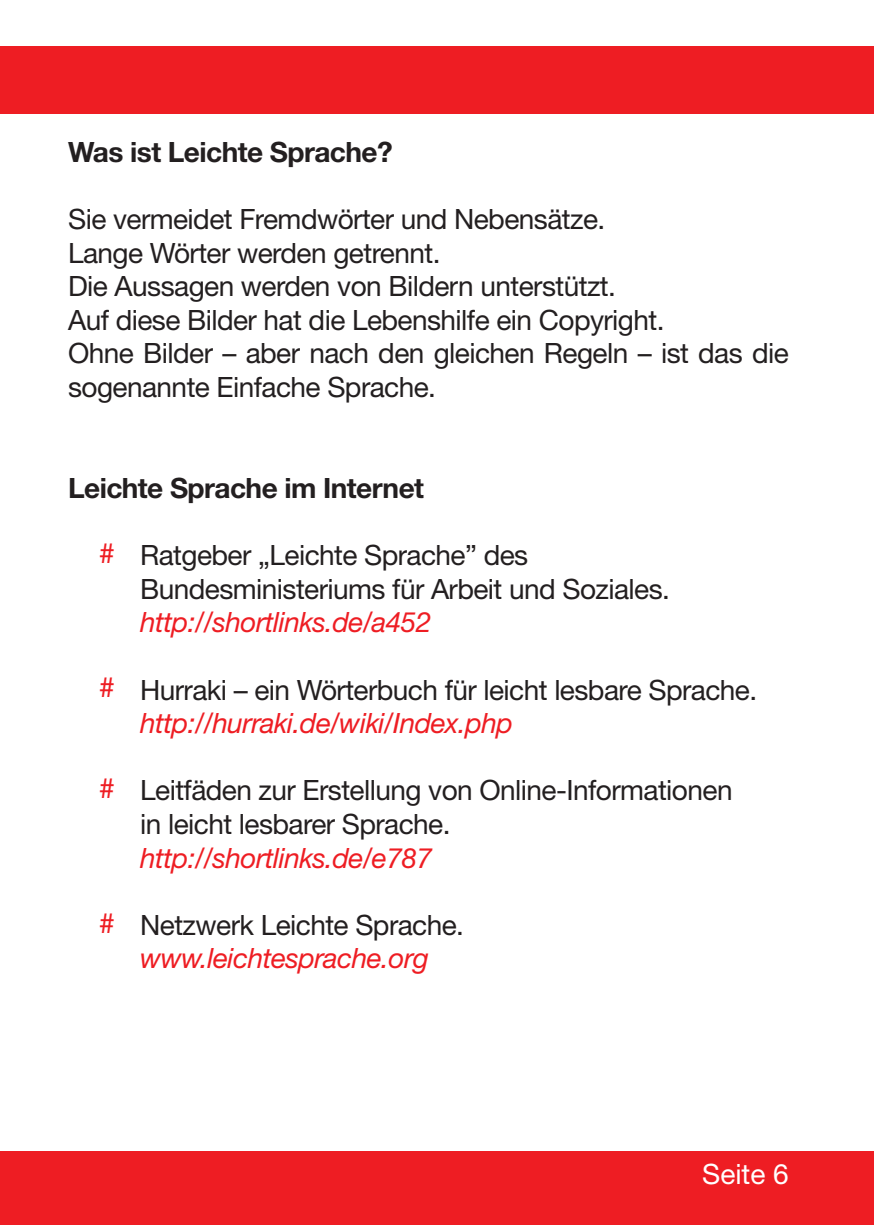
<style>
.page{position:relative;width:874px;height:1225px;background:#fff}
.page>*{position:absolute;margin:0;border:0;box-sizing:border-box;transform-origin:0 0}
.t1{font:28px/33.6px "Helvetica Neue LT Std";letter-spacing:-.02em;color:#231f20}
.t2{font:italic 28px "Helvetica Neue LT Std";letter-spacing:-.02em;color:#ee1d23}
.t3{font:700 28px "Helvetica Neue LT Std";letter-spacing:-.02em;color:#231f20}
.t4{font:28px "Helvetica Neue LT Std";color:#fff}
.t5{font:28px "Helvetica Neue LT Std";color:#ee1d23}
</style>
<div class="page">
<div style="left:0;top:46px;width:873px;height:67px;background:#ee1d23"></div>
<div style="left:0;top:1151px;width:873px;height:74px;background:#ee1d23"></div>
<p class="t3" style="left:68px;top:134px;width:326px">Was ist Leichte Sprache?</p>
<p class="t1" style="left:68px;top:202px;width:538px">Sie vermeidet Fremdwörter und Nebensätze.</p>
<p class="t1" style="left:68px;top:235px;width:374px">Lange Wörter werden getrennt.</p>
<p class="t1" style="left:68px;top:269px;width:549px">Die Aussagen werden von Bildern unterstützt.</p>
<p class="t1" style="left:68px;top:303px;width:597px">Auf diese Bilder hat die Lebenshilfe ein Copyright.</p>
<p class="t1" style="left:68px;top:336px;width:722px">Ohne Bilder – aber nach den gleichen Regeln – ist das die sogenannte Einfache Sprache.</p>
<p class="t3" style="left:68px;top:470px;width:357px">Leichte Sprache im Internet</p>
<p class="t5" style="left:99px;top:536px;width:17px">#</p>
<p class="t1" style="left:140px;top:538px;width:389px">Ratgeber „Leichte Sprache” des</p>
<p class="t1" style="left:140px;top:571px;width:531px">Bundesministeriums für Arbeit und Soziales.</p>
<p class="t2" style="left:140px;top:605px;width:292px">http://shortlinks.de/a452</p>
<p class="t5" style="left:99px;top:671px;width:17px">#</p>
<p class="t1" style="left:140px;top:672px;width:618px">Hurraki – ein Wörterbuch für leicht lesbare Sprache.</p>
<p class="t2" style="left:140px;top:706px;width:374px">http://hurraki.de/wiki/Index.php</p>
<p class="t5" style="left:99px;top:771px;width:17px">#</p>
<p class="t1" style="left:140px;top:773px;width:593px">Leitfäden zur Erstellung von Online-Informationen</p>
<p class="t1" style="left:140px;top:807px;width:312px">in leicht lesbarer Sprache.</p>
<p class="t2" style="left:140px;top:841px;width:293px">http://shortlinks.de/e787</p>
<p class="t5" style="left:99px;top:906px;width:17px">#</p>
<p class="t1" style="left:140px;top:907px;width:325px">Netzwerk Leichte Sprache.</p>
<p class="t2" style="left:140px;top:941px;width:290px">www.leichtesprache.org</p>
<p class="t4" style="left:701px;top:1157px;width:88px">Seite 6</p>
</div>
